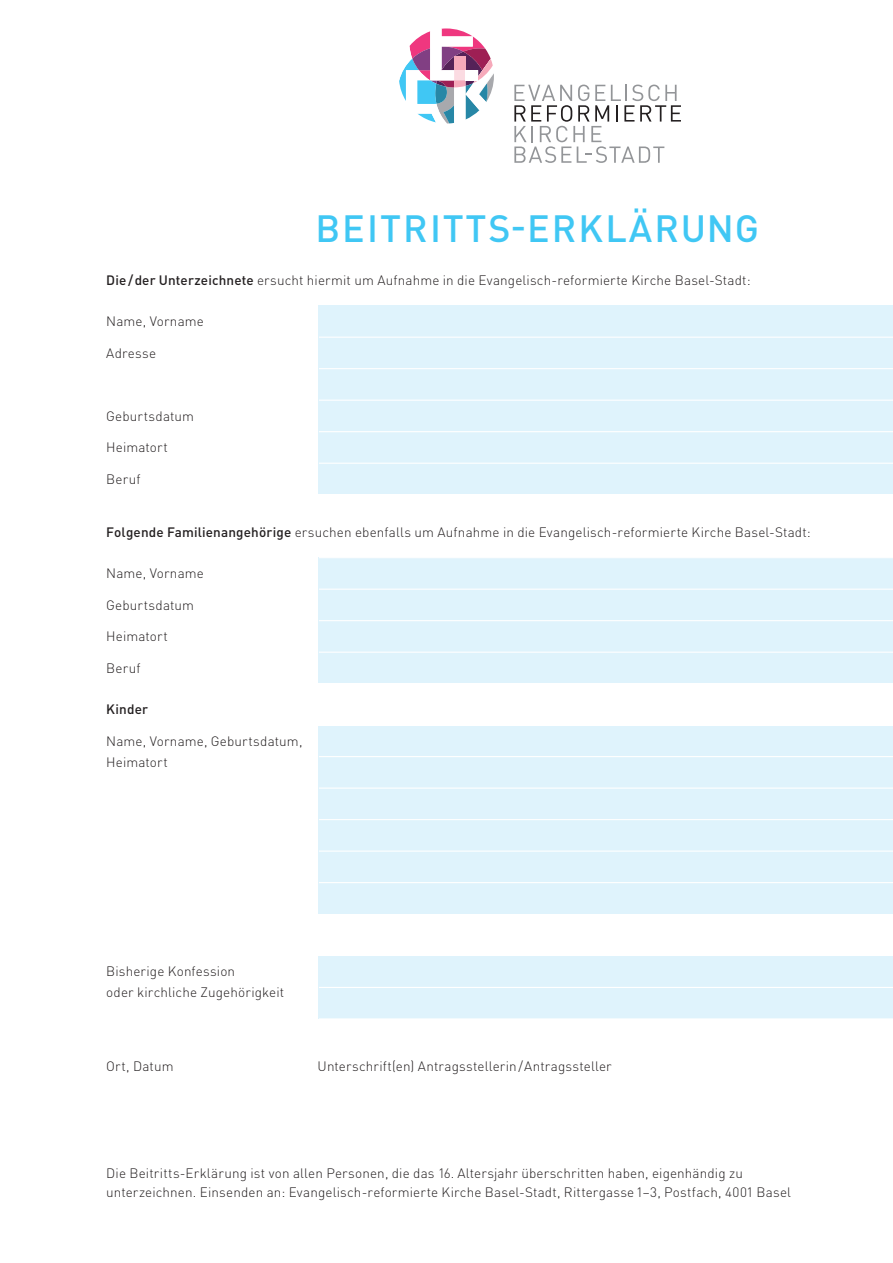
<style>
.page{position:relative;width:893px;height:1263px;background:#fff}
.page>*{position:absolute;margin:0;border:0;box-sizing:border-box;transform-origin:0 0}
.t1{font:500 37.5px "DIN Pro";letter-spacing:.055em;color:#40c7f4}
.t2{font:300 13.5px/21px "DIN Pro";letter-spacing:.01em;color:#231f20}
.t3{font:500 13.5px "DIN Pro";letter-spacing:.01em;color:#231f20}
.s1{font-weight:500}
</style>
<div class="page">
<svg style="left:514px;top:85px;width:167px;height:78px"></svg>
<svg style="left:399px;top:28px;width:95px;height:96px"></svg>
<div style="left:319px;top:306px;width:574px;height:188px;background:#dff3fc"></div>
<div style="left:319px;top:956px;width:574px;height:62px;background:#dff3fc"></div>
<hr style="left:319px;top:337px;width:574px;height:1px;background:#fff">
<hr style="left:319px;top:368px;width:574px;height:1px;background:#fff">
<hr style="left:319px;top:400px;width:574px;height:1px;background:#fff">
<hr style="left:319px;top:431px;width:574px;height:1px;background:#fff">
<hr style="left:319px;top:463px;width:574px;height:1px;background:#fff">
<div style="left:319px;top:558px;width:574px;height:125px;background:#dff3fc"></div>
<div style="left:319px;top:725px;width:574px;height:188px;background:#dff3fc"></div>
<hr style="left:319px;top:589px;width:574px;height:1px;background:#fff">
<hr style="left:319px;top:620px;width:574px;height:1px;background:#fff">
<hr style="left:319px;top:652px;width:574px;height:1px;background:#fff">
<hr style="left:319px;top:987px;width:574px;height:1px;background:#fff">
<hr style="left:319px;top:756px;width:574px;height:1px;background:#fff">
<hr style="left:319px;top:787px;width:574px;height:2px;background:#fff">
<hr style="left:319px;top:819px;width:574px;height:1px;background:#fff">
<hr style="left:319px;top:850px;width:574px;height:2px;background:#fff">
<hr style="left:319px;top:882px;width:574px;height:1px;background:#fff">
<h1 class="t1" style="left:315px;top:203px;width:445px">BEITRITTS-ERKLÄRUNG</h1>
<p class="t2" style="left:106px;top:269px;width:646px"><span class="s1">Die/der Unterzeichnete</span> ersucht hiermit um Aufnahme in die Evangelisch-reformierte Kirche Basel-Stadt:</p>
<p class="t2" style="left:106px;top:310px;width:99px">Name, Vorname</p>
<p class="t2" style="left:106px;top:342px;width:51px">Adresse</p>
<p class="t2" style="left:106px;top:405px;width:89px">Geburtsdatum</p>
<p class="t2" style="left:106px;top:436px;width:63px">Heimatort</p>
<p class="t2" style="left:106px;top:468px;width:36px">Beruf</p>
<p class="t2" style="left:106px;top:521px;width:706px"><span class="s1">Folgende Familienangehörige</span> ersuchen ebenfalls um Aufnahme in die Evangelisch-reformierte Kirche Basel-Stadt:</p>
<p class="t2" style="left:106px;top:562px;width:99px">Name, Vorname</p>
<p class="t2" style="left:106px;top:594px;width:89px">Geburtsdatum</p>
<p class="t2" style="left:106px;top:625px;width:63px">Heimatort</p>
<p class="t2" style="left:106px;top:657px;width:36px">Beruf</p>
<p class="t3" style="left:106px;top:700px;width:43px">Kinder</p>
<p class="t2" style="left:106px;top:730px;width:198px">Name, Vorname, Geburtsdatum,<br>Heimatort</p>
<p class="t2" style="left:106px;top:960px;width:179px">Bisherige Konfession<br>oder kirchliche Zugehörigkeit</p>
<p class="t2" style="left:106px;top:1055px;width:69px">Ort, Datum</p>
<p class="t2" style="left:318px;top:1055px;width:296px">Unterschrift(en) Antragsstellerin/Antragssteller</p>
<p class="t2" style="left:106px;top:1162px;width:686px;line-height:19.5px">Die Beitritts-Erklärung ist von allen Personen, die das 16. Altersjahr überschritten haben, eigenhändig zu unterzeichnen. Einsenden an: Evangelisch-reformierte Kirche Basel-Stadt, Rittergasse 1–3, Postfach, 4001 Basel</p>
</div>
